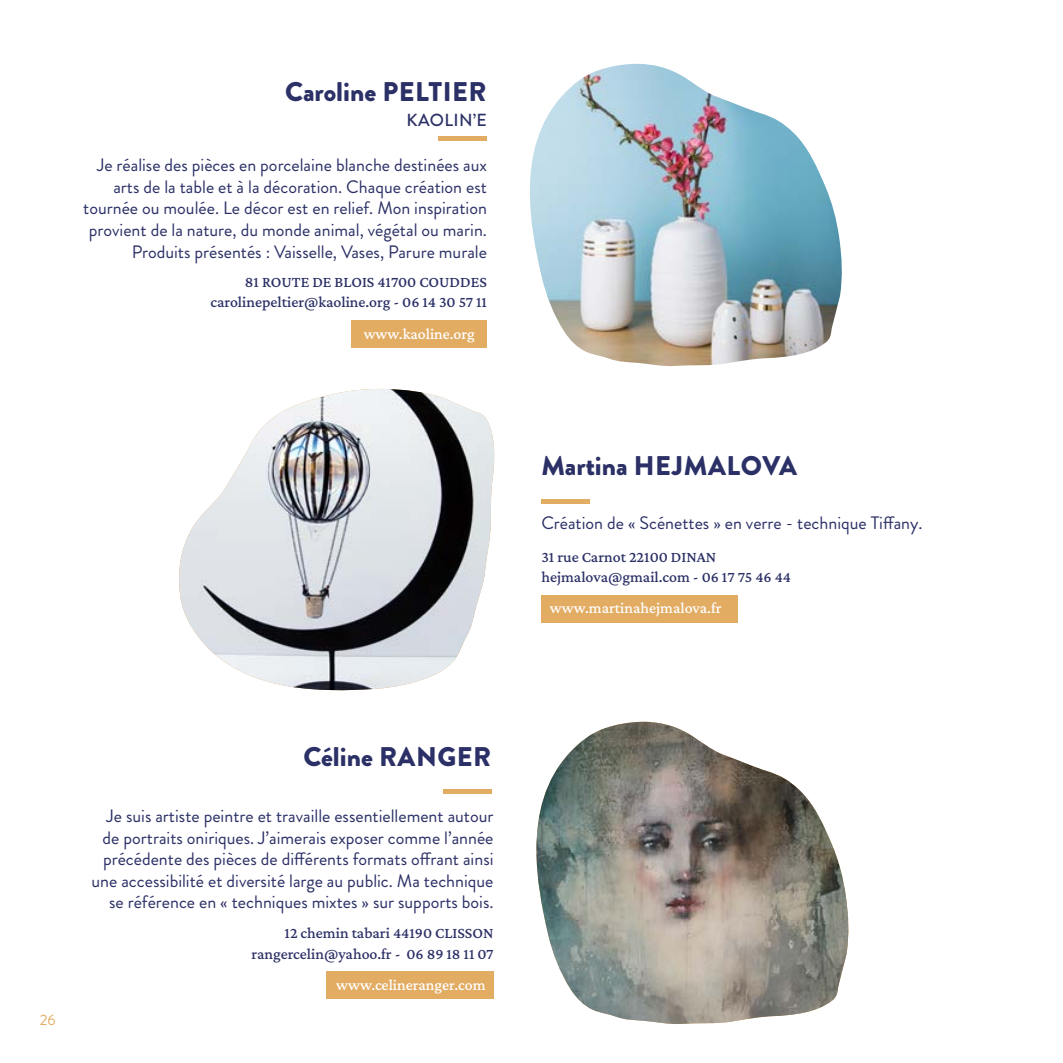
<style>
.page{position:relative;width:1063px;height:1063px;background:#fff}
.page>*{position:absolute;margin:0;border:0;box-sizing:border-box;transform-origin:0 0}
.t1{font:900 27px "Brandon Grotesque";color:#2b3066}
.t2{font:18px/21.5px "Brandon Grotesque";color:#2b3066;text-align:right}
.t3{font:500 17.5px "Brandon Grotesque";letter-spacing:.02em;color:#2b3066}
.t4{font:500 15.75px "Crimson Pro";color:#2b3066}
.t5{font:500 15.75px "Crimson Pro";color:#fff}
.t6{font:15px "Brandon Grotesque";color:#e2ac63}
</style>
<div class="page">
<img style="left:530px;top:64px;width:312px;height:302px">
<div style="left:351px;top:320px;width:136px;height:28px;background:#e2ac63"></div>
<div style="left:438px;top:136px;width:49px;height:5px;background:#e2ac63"></div>
<img style="left:179px;top:389px;width:315px;height:302px">
<img style="left:536px;top:722px;width:313px;height:303px">
<div style="left:541px;top:595px;width:197px;height:28px;background:#e2ac63"></div>
<hr style="left:541px;top:500px;width:49px;height:4px;background:#e2ac63">
<div style="left:443px;top:789px;width:49px;height:5px;background:#e2ac63"></div>
<div style="left:326px;top:971px;width:168px;height:28px;background:#e2ac63"></div>
<p class="t1" style="left:285px;top:73px;width:203px">Caroline PELTIER</p>
<p class="t3" style="left:407px;top:108px;width:82px">KAOLIN’E</p>
<p class="t2" style="left:83px;top:155px;width:405px">Je réalise des pièces en porcelaine blanche destinées aux arts de la table et à la décoration. Chaque création est tournée ou moulée. Le décor est en relief. Mon inspiration provient de la nature, du monde animal, végétal ou marin.<br>Produits présentés : Vaisselle, Vases, Parure murale</p>
<p class="t4" style="left:245px;top:272px;width:244px">81 ROUTE DE BLOIS 41700 COUDDES</p>
<p class="t4" style="left:211px;top:292px;width:278px">carolinepeltier@kaoline.org - 06 14 30 57 11</p>
<p class="t5" style="left:364px;top:324px;width:113px">www.kaoline.org</p>
<p class="t1" style="left:541px;top:447px;width:257px">Martina HEJMALOVA</p>
<p class="t2" style="left:541px;top:512px;width:383px">Création de « Scénettes » en verre - technique Tiffany.</p>
<p class="t4" style="left:541px;top:546px;width:176px">31 rue Carnot 22100 DINAN</p>
<p class="t4" style="left:541px;top:567px;width:251px">hejmalova@gmail.com - 06 17 75 46 44</p>
<p class="t5" style="left:550px;top:598px;width:173px">www.martinahejmalova.fr</p>
<p class="t6" style="left:40px;top:1009px;width:17px">26</p>
<p class="t1" style="left:303px;top:738px;width:190px">Céline RANGER</p>
<p class="t2" style="left:92px;top:805px;width:404px">Je suis artiste peintre et travaille essentiellement autour de portraits oniriques. J’aimerais exposer comme l’année précédente des pièces de différents formats offrant ainsi une accessibilité et diversité large au public. Ma technique se référence en « techniques mixtes » sur supports bois.</p>
<p class="t4" style="left:285px;top:923px;width:210px">12 chemin tabari 44190 CLISSON</p>
<p class="t4" style="left:252px;top:943px;width:243px">rangercelin@yahoo.fr - 06 89 18 11 07</p>
<p class="t5" style="left:336px;top:975px;width:151px">www.celineranger.com</p>
</div>
